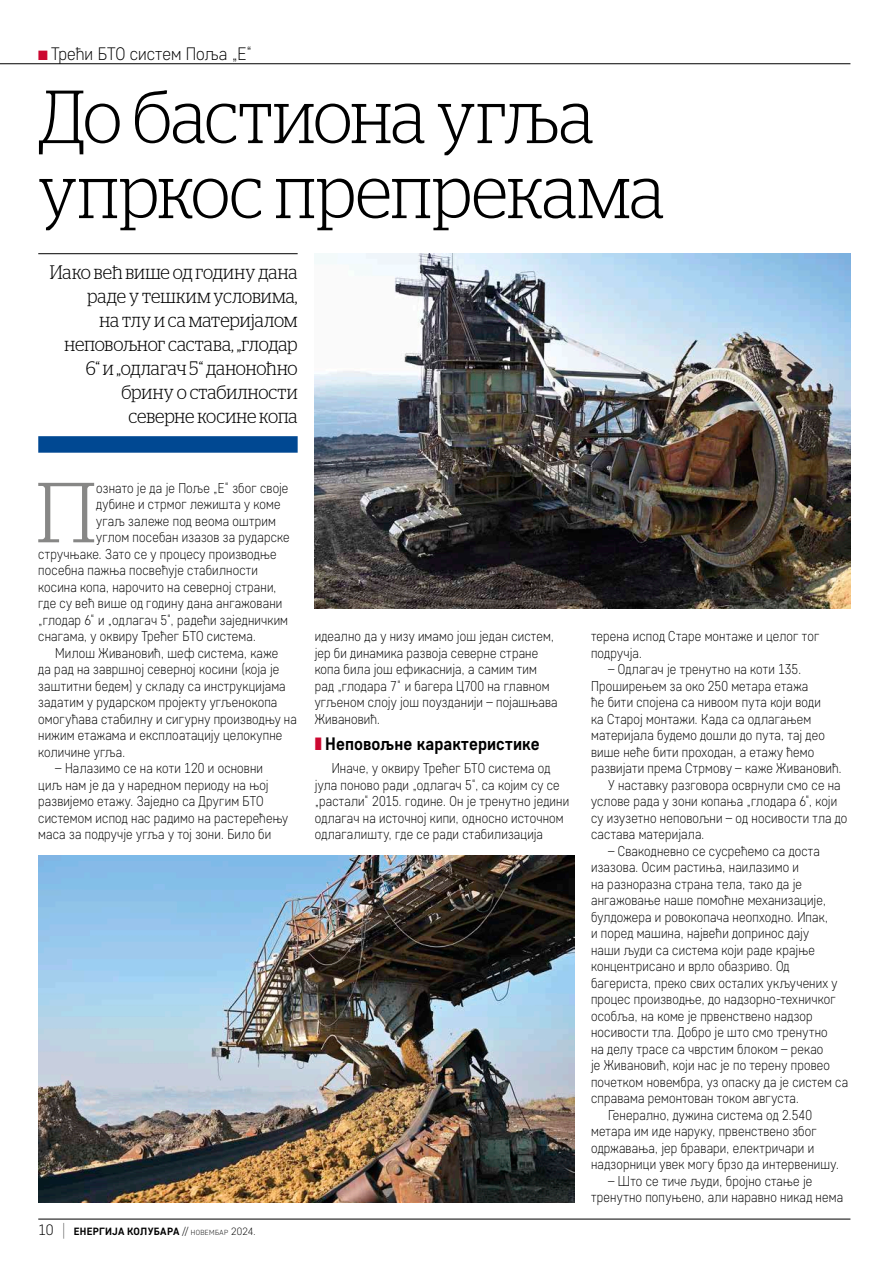
<style>
.page{position:relative;width:893px;height:1263px;background:#fff}
.page>*{position:absolute;margin:0;border:0;box-sizing:border-box;transform-origin:0 0}
.t1{font:300 84.9px "Stag LC";color:#878786}
.t2{font:300 75px/75px "Stag LC";letter-spacing:-.005em;color:#000;scale:.9 1}
.t3{font:300 19.5px/24px "Stag LC";color:#000;text-align:right;scale:.9 1}
.t4{font:700 18px "Core Sans D55";letter-spacing:.005em;color:#000;scale:.95 1}
.t5{font:300 18px "Core Sans D25";color:#000;scale:.95 1}
.t6{font:300 14.25px/16.5px "Core Sans D25";letter-spacing:.015em;color:#000;scale:.9 1}
.t7{font:700 10.5px "Core Sans D55";letter-spacing:.02em;color:#000}
.s1{color:#cc0831}
.s2{font-family:"Core Sans D25";font-weight:300;font-size:15px}
.s3{font-family:"Core Sans D15";font-weight:100;font-size:18px}
.s4{font-family:"Core Sans D25";font-weight:300}
.s5{font-family:"Core Sans D25";font-weight:300;font-size:7.35px}
</style>
<div class="page">
<hr style="left:38px;top:1219px;width:812px;height:1px;background:#000">
<hr style="left:0;top:63px;width:850px;height:1px;background:#000">
<hr style="left:38px;top:253px;width:260px;height:1px;background:#000">
<div style="left:38px;top:436px;width:260px;height:17px;background:#004892"></div>
<img style="left:315px;top:253px;width:535px;height:355px">
<img style="left:38px;top:856px;width:536px;height:346px">
<p class="t5" style="left:38px;top:43px;width:227px"><span class="s1">■</span> Трећи БТО систем Поља „Е“</p>
<h2 class="t2" style="left:38px;top:72px;width:697px">До бастиона угља упркос препрекама</h2>
<h3 class="t3" style="left:50px;top:259px;width:277px">Иако већ више од годину дана раде у тешким условима,<br>на тлу и са материјалом неповољног састава, „глодар<br>6“ и „одлагач 5“ даноноћно брину о стабилности<br>северне косине копа</h3>
<h1 class="t1" style="left:36px;top:451px;width:61px">П</h1>
<p class="t6" style="left:96px;top:479px;width:215px">ознато је да је Поље „Е“ због своје</p>
<p class="t6" style="left:96px;top:496px;width:206px">дубине и стрмог лежишта у коме</p>
<p class="t6" style="left:96px;top:512px;width:201px">угаљ залеже под веома оштрим</p>
<p class="t6" style="left:96px;top:529px;width:216px">углом посебан изазов за рударске</p>
<p class="t6" style="left:38px;top:545px;width:266px">стручњаке. Зато се у процесу производње</p>
<p class="t6" style="left:38px;top:562px;width:246px">посебна пажња посвећује стабилности</p>
<p class="t6" style="left:38px;top:578px;width:266px">косина копа, нарочито на северној страни,</p>
<p class="t6" style="left:38px;top:595px;width:273px">где су већ више од годину дана ангажовани</p>
<p class="t6" style="left:38px;top:611px;width:279px">„глодар 6“ и „одлагач 5“, радећи заједничким</p>
<p class="t6" style="left:38px;top:628px;width:243px">снагама, у оквиру Трећег БТО система.</p>
<p class="t6" style="left:55px;top:644px;width:249px">Милош Живановић, шеф система, каже</p>
<p class="t6" style="left:38px;top:661px;width:269px">да рад на завршној северној косини (која је</p>
<p class="t6" style="left:38px;top:677px;width:276px">заштитни бедем) у складу са инструкцијама</p>
<p class="t6" style="left:38px;top:694px;width:267px">задатим у рударском пројекту угљенокопа</p>
<p class="t6" style="left:38px;top:710px;width:289px">омогућава стабилну и сигурну производњу на</p>
<p class="t6" style="left:38px;top:727px;width:273px">нижим етажама и експлоатацију целокупне</p>
<p class="t6" style="left:38px;top:743px;width:98px">количине угља.</p>
<p class="t6" style="left:38px;top:760px;width:279px;text-indent:17px">– Налазимо се на коти 120 и основни циљ нам је да у наредном периоду на њој развијемо етажу. Заједно са Другим БТО системом испод нас радимо на растерећењу маса за подручје угља у тој зони. Било би</p>
<p class="t6" style="left:315px;top:628px;width:272px">идеално да у низу имамо још један систем, јер би динамика развоја северне стране копа била још ефикаснија, а самим тим рад „глодара 7“ и багера Ц700 на главном угљеном слоју још поузданији – појашњава Живановић.</p>
<p class="t4" style="left:315px;top:732px;width:238px"><span class="s1">❚</span> Неповољне карактеристике</p>
<p class="t6" style="left:315px;top:760px;width:284px;text-indent:17px">Иначе, у оквиру Трећег БТО система од јула поново ради „одлагач 5“, са којим су се „растали“ 2015. године. Он је тренутно једини одлагач на источној кипи, односно источном одлагалишту, где се ради стабилизација</p>
<p class="t7" style="left:38px;top:1225px;width:219px"><span class="s2">10</span> <span class="s3">|</span> ЕНЕРГИЈА КОЛУБАРА <span class="s4">//</span> <span class="s5">новембар</span> <span class="s4">2024.</span></p>
<p class="t6" style="left:591px;top:628px;width:255px">терена испод Старе монтаже и целог тог подручја.</p>
<p class="t6" style="left:608px;top:661px;width:216px">– Одлагач је тренутно на коти 135.</p>
<p class="t6" style="left:591px;top:677px;width:243px">Проширењем за око 250 метара етажа</p>
<p class="t6" style="left:591px;top:694px;width:257px">ће бити спојена са нивоом пута који води</p>
<p class="t6" style="left:591px;top:710px;width:246px">ка Старој монтажи. Када са одлагањем</p>
<p class="t6" style="left:591px;top:727px;width:261px">материјала будемо дошли до пута, тај део</p>
<p class="t6" style="left:591px;top:743px;width:249px">више неће бити проходан, а етажу ћемо</p>
<p class="t6" style="left:591px;top:760px;width:280px">развијати према Стрмову – каже Живановић.</p>
<p class="t6" style="left:608px;top:776px;width:260px">У наставку разговора осврнули смо се на</p>
<p class="t6" style="left:591px;top:793px;width:275px">услове рада у зони копања „глодара 6“, који</p>
<p class="t6" style="left:591px;top:809px;width:286px">су изузетно неповољни – од носивости тла до</p>
<p class="t6" style="left:591px;top:826px;width:128px">састава материјала.</p>
<p class="t6" style="left:608px;top:842px;width:237px">– Свакодневно се сусрећемо са доста</p>
<p class="t6" style="left:591px;top:859px;width:233px">изазова. Осим растиња, наилазимо и</p>
<p class="t6" style="left:591px;top:875px;width:236px">на разноразна страна тела, тако да је</p>
<p class="t6" style="left:591px;top:892px;width:263px">ангажовање наше помоћне механизације,</p>
<p class="t6" style="left:591px;top:908px;width:265px">булдожера и ровокопача неопходно. Ипак,</p>
<p class="t6" style="left:591px;top:925px;width:244px">и поред машина, највећи допринос дају</p>
<p class="t6" style="left:591px;top:941px;width:250px">наши људи са система који раде крајње</p>
<p class="t6" style="left:591px;top:958px;width:222px">концентрисано и врло обазриво. Од</p>
<p class="t6" style="left:591px;top:974px;width:275px">багериста, преко свих осталих укључених у</p>
<p class="t6" style="left:591px;top:991px;width:273px">процес производње, до надзорно-техничког</p>
<p class="t6" style="left:591px;top:1007px;width:248px">особља, на коме је првенствено надзор</p>
<p class="t6" style="left:591px;top:1024px;width:264px">носивости тла. Добро је што смо тренутно</p>
<p class="t6" style="left:591px;top:1040px;width:260px">на делу трасе са чврстим блоком – рекао</p>
<p class="t6" style="left:591px;top:1057px;width:267px">је Живановић, који нас је по терену провео</p>
<p class="t6" style="left:591px;top:1073px;width:287px">почетком новембра, уз опаску да је систем са</p>
<p class="t6" style="left:591px;top:1090px;width:233px">справама ремонтован током августа.</p>
<p class="t6" style="left:608px;top:1106px;width:228px">Генерално, дужина система од 2.540</p>
<p class="t6" style="left:591px;top:1123px;width:252px">метара им иде наруку, првенствено због</p>
<p class="t6" style="left:591px;top:1139px;width:249px">одржавања, јер бравари, електричари и</p>
<p class="t6" style="left:591px;top:1156px;width:277px">надзорници увек могу брзо да интервенишу.</p>
<p class="t6" style="left:591px;top:1172px;width:282px;text-indent:17px">– Што се тиче људи, бројно стање је тренутно попуњено, али наравно никад нема</p>
</div>
